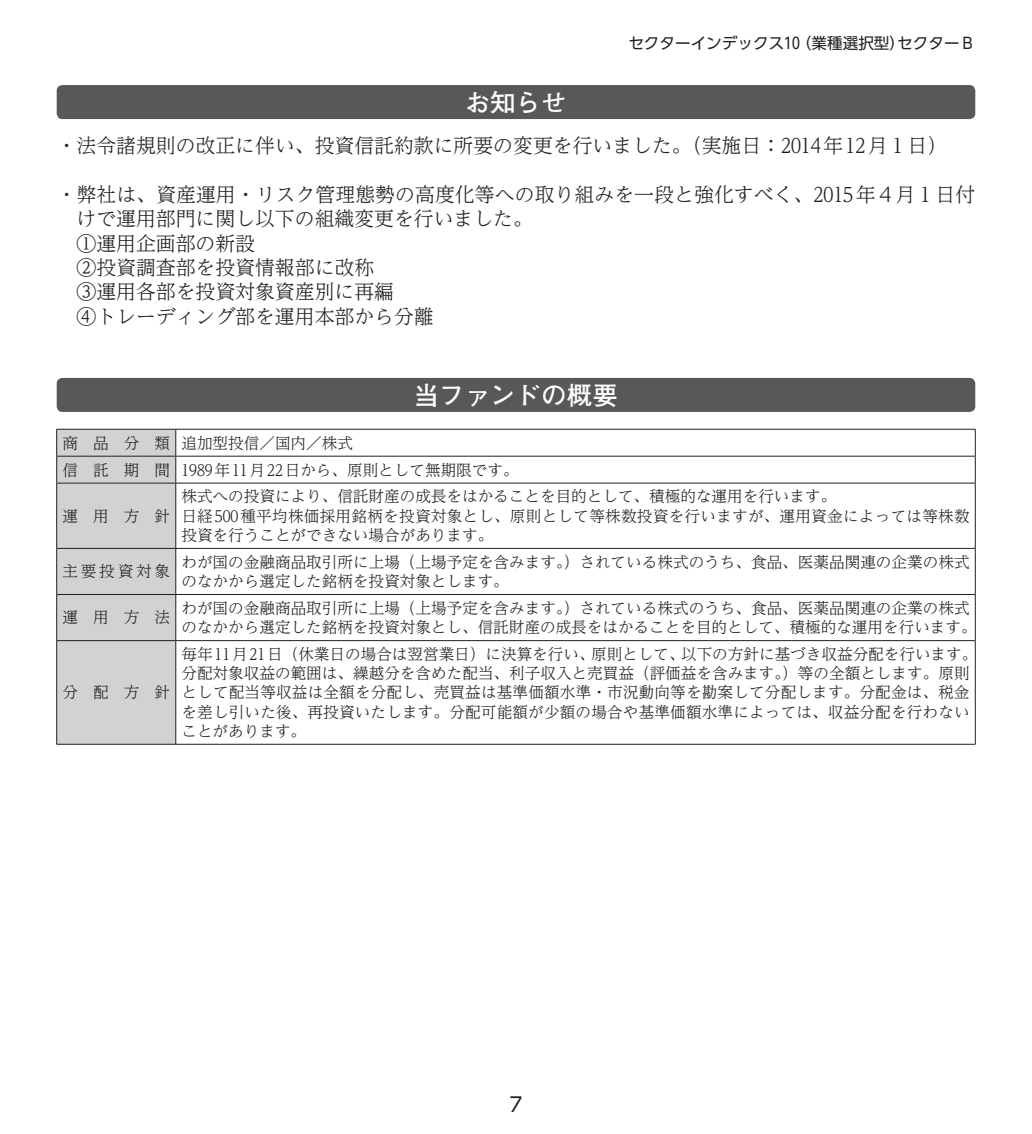
<style>
.page{position:relative;width:1032px;height:1134px;background:#fff}
.page>*{position:absolute;margin:0;border:0;box-sizing:border-box;transform-origin:0 0}
.t1{font:700 25.6px "Futo Go B101 Pro";color:#fff}
.t2{font:300 19.8px/24.4px "UD Reimin Pro";color:#231f20}
.t3{font:19.8px "UD Shin Go Pro";color:#231f20}
.t4{font:300 15.6px/19.2px "UD Reimin Pro";color:#231f20}
.t5{font:15.6px "UD Shin Go Pro";color:#231f20}
</style>
<div class="page">
<div style="left:57px;top:85px;width:918px;height:34px;background:#57585a;border-radius:6px"></div>
<div style="left:57px;top:378px;width:918px;height:34px;background:#57585a;border-radius:6px"></div>
<hr style="left:176px;top:429px;width:799px;height:1px;background:#231f20">
<hr style="left:176px;top:456px;width:799px;height:1px;background:#231f20">
<div style="left:56px;top:429px;width:120px;height:315px;background:#d1d2d4"></div>
<svg style="left:975px;top:429px;width:1px;height:54px"></svg>
<hr style="left:56px;top:483px;width:120px;height:1px;background:#231f20">
<hr style="left:56px;top:483px;width:1px;height:65px;background:#231f20">
<hr style="left:176px;top:483px;width:799px;height:1px;background:#231f20">
<hr style="left:175px;top:483px;width:1px;height:65px;background:#231f20">
<hr style="left:975px;top:483px;width:1px;height:65px;background:#231f20">
<hr style="left:56px;top:548px;width:120px;height:1px;background:#231f20">
<hr style="left:56px;top:549px;width:1px;height:45px;background:#231f20">
<hr style="left:176px;top:548px;width:799px;height:1px;background:#231f20">
<hr style="left:175px;top:549px;width:1px;height:45px;background:#231f20">
<hr style="left:975px;top:549px;width:1px;height:45px;background:#231f20">
<hr style="left:56px;top:594px;width:120px;height:1px;background:#231f20">
<hr style="left:56px;top:595px;width:1px;height:45px;background:#231f20">
<hr style="left:176px;top:594px;width:799px;height:1px;background:#231f20">
<hr style="left:175px;top:595px;width:1px;height:45px;background:#231f20">
<hr style="left:975px;top:595px;width:1px;height:45px;background:#231f20">
<hr style="left:56px;top:640px;width:120px;height:1px;background:#231f20">
<hr style="left:56px;top:641px;width:1px;height:103px;background:#231f20">
<hr style="left:176px;top:640px;width:799px;height:1px;background:#231f20">
<hr style="left:175px;top:641px;width:1px;height:103px;background:#231f20">
<hr style="left:975px;top:641px;width:1px;height:103px;background:#231f20">
<hr style="left:56px;top:744px;width:120px;height:1px;background:#231f20">
<hr style="left:176px;top:744px;width:799px;height:1px;background:#231f20">
<p class="t5" style="left:628px;top:31px;width:348px">セクターインデックス10（業種選択型）セクターＢ</p>
<h1 class="t1" style="left:465px;top:82px;width:104px">お知らせ</h1>
<p class="t2" style="left:57px;top:133px;width:892px">・法令諸規則の改正に伴い、投資信託約款に所要の変更を行いました。（実施日：2014年 12月1 日）</p>
<p class="t2" style="left:77px;top:181px;width:900px;text-indent:-20px">・弊社は、資産運用・リスク管理態勢の高度化等への取り組みを一段と強化すべく、2015年4月1 日付けで運用部門に関し以下の組織変更を行いました。<br>①運用企画部の新設<br>②投資調査部を投資情報部に改称<br>③運用各部を投資対象資産別に再編<br>④トレーディング部を運用本部から分離</p>
<h1 class="t1" style="left:414px;top:374px;width:206px">当ファンドの概要</h1>
<p class="t4" style="left:62px;top:429px;width:458px;line-height:27px">商 品 分 類 追加型投信／国内／株式<br>信 託 期 間 1989年 11月 22日から、原則として無期限です。</p>
<p class="t4" style="left:62px;top:506px;width:109px">運用方針</p>
<p class="t4" style="left:181px;top:486px;width:790px">株式への投資により、信託財産の成長をはかることを目的として、積極的な運用を行います。<br>日経500種平均株価採用銘柄を投資対象とし、原則として等株数投資を行いますが、運用資金によっては等株数投資を行うことができない場合があります。</p>
<p class="t4" style="left:62px;top:561px;width:109px">主要投資対象</p>
<p class="t4" style="left:181px;top:552px;width:790px">わが国の金融商品取引所に上場（上場予定を含みます。）されている株式のうち、食品、医薬品関連の企業の株式のなかから選定した銘柄を投資対象とします。</p>
<p class="t4" style="left:62px;top:607px;width:109px">運用方法</p>
<p class="t4" style="left:181px;top:598px;width:797px">わが国の金融商品取引所に上場（上場予定を含みます。）されている株式のうち、食品、医薬品関連の企業の株式のなかから選定した銘柄を投資対象とし、信託財産の成長をはかることを目的として、積極的な運用を行います。</p>
<p class="t4" style="left:62px;top:682px;width:109px">分配方針</p>
<p class="t4" style="left:181px;top:644px;width:797px">毎年 11月 21日（休業日の場合は翌営業日）に決算を行い、原則として、以下の方針に基づき収益分配を行います。分配対象収益の範囲は、繰越分を含めた配当、利子収入と売買益（評価益を含みます。）等の全額とします。原則として配当等収益は全額を分配し、売買益は基準価額水準・市況動向等を勘案して分配します。分配金は、税金を差し引いた後、再投資いたします。分配可能額が少額の場合や基準価額水準によっては、収益分配を行わないことがあります。</p>
<p class="t3" style="left:509px;top:1088px;width:15px">7</p>
</div>
